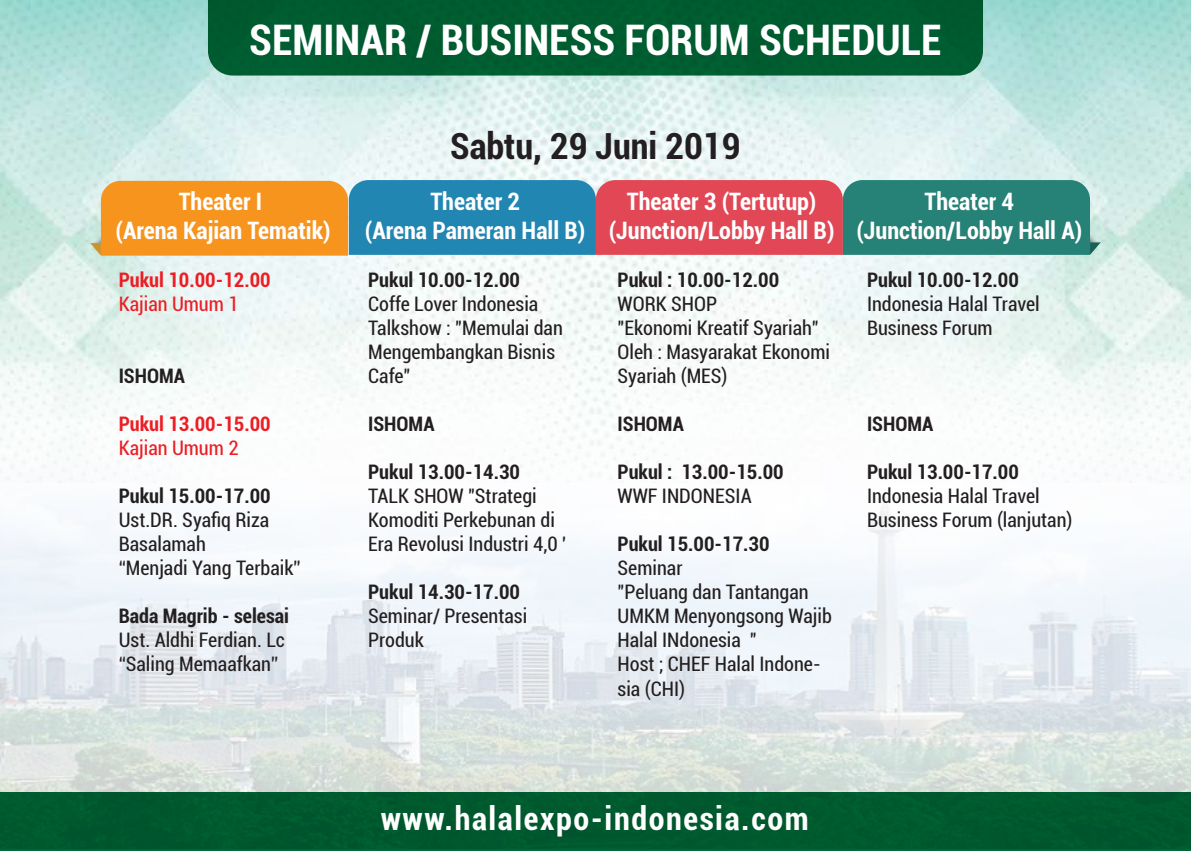
<style>
.page{position:relative;width:1191px;height:851px;background:#fff}
.page>*{position:absolute;margin:0;border:0;box-sizing:border-box;transform-origin:0 0}
.t1{font:700 condensed 42.2px "Roboto";color:#fff}
.t2{font:700 condensed 36px "Roboto";color:#231f20}
.t3{font:700 condensed 32px "Roboto";letter-spacing:.05em;color:#fff}
.t4{font:700 condensed 24px/28.8px "Roboto";color:#fff;text-align:center}
.t5{font:condensed 20px/24px "Roboto";color:#231f20}
.t6{font:700 condensed 20px "Roboto";color:#231f20}
.t7{font:700 condensed 20px "Roboto";color:#ed1d24}
.t8{font:condensed 20px "Roboto";color:#ed1d24}
</style>
<div class="page">
<img style="left:0;top:0;width:1191px;height:344px">
<svg style="left:0;top:344px;width:1191px;height:95px"></svg>
<img style="left:4px;top:597px;width:1187px;height:195px">
<svg style="left:90px;top:180px;width:1010px;height:75px;background:#8a7c6b"></svg>
<div style="left:208px;top:0;width:775px;height:75px;background:#005c31"></div>
<div style="left:0;top:792px;width:1191px;height:58px;background:#00582e"></div>
<h1 class="t1" style="left:249px;top:11px;width:694px">SEMINAR / BUSINESS FORUM SCHEDULE</h1>
<h2 class="t2" style="left:450px;top:121px;width:292px">Sabtu, 29 Juni 2019</h2>
<p class="t4" style="left:116px;top:186px;width:216px">Theater I<br>(Arena Kajian Tematik)</p>
<p class="t4" style="left:365px;top:186px;width:222px">Theater 2<br>(Arena Pameran Hall B)</p>
<p class="t4" style="left:609px;top:186px;width:227px">Theater 3 (Tertutup) (Junction/Lobby Hall B)</p>
<p class="t4" style="left:856px;top:186px;width:227px">Theater 4 (Junction/Lobby Hall A)</p>
<p class="t7" style="left:119px;top:266px;width:153px">Pukul 10.00-12.00</p>
<p class="t8" style="left:119px;top:290px;width:121px">Kajian Umum 1</p>
<p class="t6" style="left:368px;top:266px;width:153px">Pukul 10.00-12.00</p>
<p class="t5" style="left:368px;top:291px;width:196px">Coffe Lover Indonesia<br>Talkshow : "Memulai dan<br>Mengembangkan Bisnis<br>Cafe"</p>
<p class="t6" style="left:368px;top:410px;width:68px">ISHOMA</p>
<p class="t6" style="left:368px;top:458px;width:153px">Pukul 13.00-14.30</p>
<p class="t5" style="left:368px;top:483px;width:199px">TALK SHOW "Strategi<br>Komoditi Perkebunan di<br>Era Revolusi Industri 4,0 '</p>
<p class="t6" style="left:368px;top:578px;width:153px">Pukul 14.30-17.00</p>
<p class="t5" style="left:368px;top:603px;width:161px">Seminar/ Presentasi<br>Produk</p>
<p class="t6" style="left:617px;top:266px;width:163px">Pukul : 10.00-12.00</p>
<p class="t5" style="left:617px;top:291px;width:214px">WORK SHOP<br>"Ekonomi Kreatif Syariah"<br>Oleh : Masyarakat Ekonomi<br>Syariah (MES)</p>
<p class="t6" style="left:617px;top:410px;width:68px">ISHOMA</p>
<p class="t6" style="left:617px;top:458px;width:168px">Pukul : 13.00-15.00</p>
<p class="t5" style="left:617px;top:483px;width:136px">WWF INDONESIA</p>
<p class="t6" style="left:617px;top:530px;width:153px">Pukul 15.00-17.30</p>
<p class="t5" style="left:617px;top:555px;width:216px">Seminar<br>"Peluang dan Tantangan<br>UMKM Menyongsong Wajib<br>Halal INdonesia "<br>Host ; CHEF Halal Indone&shy;sia (CHI)</p>
<p class="t6" style="left:867px;top:266px;width:153px">Pukul 10.00-12.00</p>
<p class="t5" style="left:867px;top:291px;width:174px">Indonesia Halal Travel<br>Business Forum</p>
<p class="t6" style="left:119px;top:362px;width:68px">ISHOMA</p>
<p class="t7" style="left:119px;top:410px;width:153px">Pukul 13.00-15.00</p>
<p class="t8" style="left:119px;top:434px;width:121px">Kajian Umum 2</p>
<p class="t6" style="left:119px;top:482px;width:153px">Pukul 15.00-17.00</p>
<p class="t5" style="left:119px;top:507px;width:183px">Ust.DR. Syafiq Riza<br>Basalamah<br>“Menjadi Yang Terbaik”</p>
<p class="t6" style="left:119px;top:602px;width:172px">Bada Magrib - selesai</p>
<p class="t5" style="left:119px;top:627px;width:168px">Ust. Aldhi Ferdian. Lc “Saling Memaafkan”</p>
<p class="t6" style="left:867px;top:410px;width:68px">ISHOMA</p>
<p class="t6" style="left:867px;top:458px;width:153px">Pukul 13.00-17.00</p>
<p class="t5" style="left:867px;top:483px;width:207px">Indonesia Halal Travel<br>Business Forum (lanjutan)</p>
<h3 class="t3" style="left:381px;top:795px;width:429px">www.halalexpo-indonesia.com</h3>
</div>
